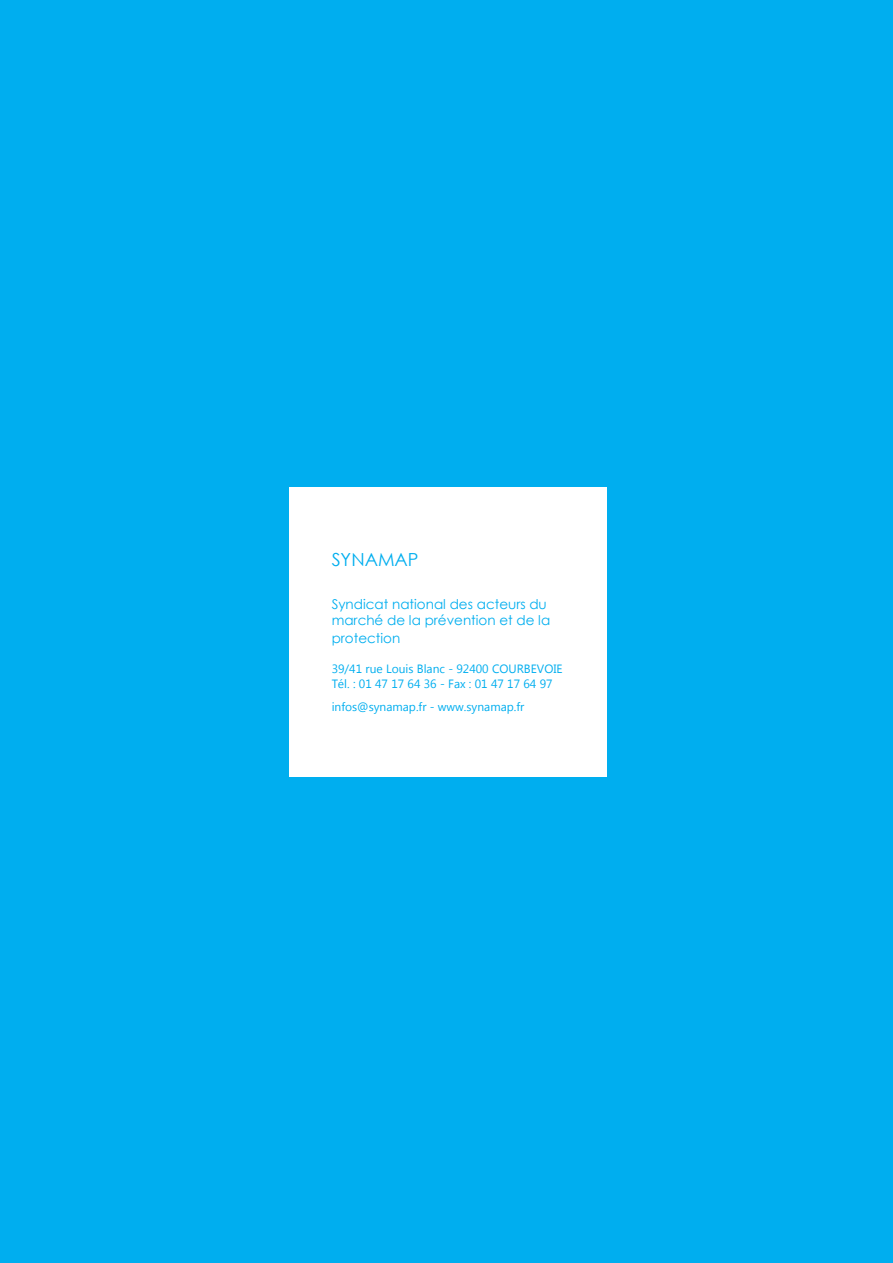
<style>
.page{position:relative;width:893px;height:1263px;background:#00aeef}
.page>*{position:absolute;margin:0;border:0;box-sizing:border-box;transform-origin:0 0}
.t1{font:18px "Century Gothic";color:#00aeef}
.t2{font:13.5px/16.2px "Century Gothic";color:#00aeef}
.t3{font:12px/23.7px "Lao UI";color:#00aeef}
</style>
<div class="page">
<div style="left:289px;top:487px;width:318px;height:290px;background:#fff"></div>
<p class="t1" style="left:332px;top:547px;width:88px">SYNAMAP</p>
<p class="t2" style="left:332px;top:596px;width:220px">Syndicat national des acteurs du marché de la prévention et de la</p>
<p class="t2" style="left:332px;top:629px;width:70px">protection</p>
<p class="t3" style="left:332px;top:657px;width:232px">39/41 rue Louis Blanc - 92400 COURBEVOIE</p>
<p class="t3" style="left:332px;top:671px;width:222px">Tél. : 01 47 17 64 36 - Fax : 01 47 17 64 97 infos@synamap.fr - www.synamap.fr</p>
</div>
